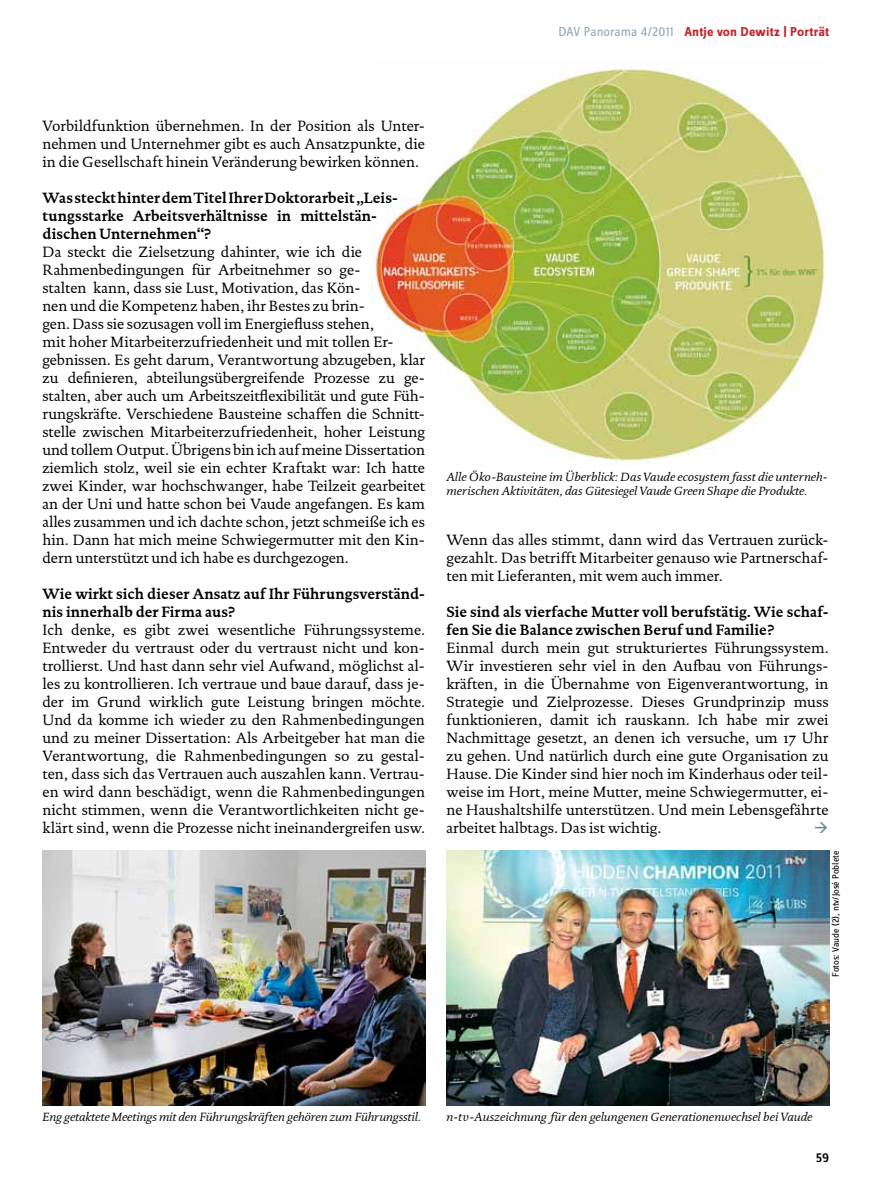
<style>
.page{position:relative;width:893px;height:1191px;background:#fff}
.page>*{position:absolute;margin:0;border:0;box-sizing:border-box;transform-origin:0 0}
.t1{font:15px/18px "DTL Documenta ST";letter-spacing:-.005em;color:#000;text-align:justify}
.t2{font:700 15px/18px "DTL Documenta ST";color:#000;scale:.95 1}
.t3{font:700 13.5px "Zine Sans Dis";letter-spacing:.01em;color:#c1272d}
.t4{font:500 13.5px "Zine Sans Dis";color:#000}
.t5{font:italic 12px/13.5px "DTL Documenta ST";color:#000}
.t6{font:9.75px "Zine Sans Dis";color:#000}
.s1{font-weight:400;color:#92a9b2}
</style>
<div class="page">
<img style="left:370px;top:65px;width:457px;height:397px">
<img style="left:43px;top:851px;width:382px;height:254px">
<img style="left:446px;top:851px;width:383px;height:254px">
<p class="t3" style="left:559px;top:25px;width:272px"><span class="s1">DAV Panorama 4/2011</span> Antje von Dewitz | Porträt</p>
<p class="t1" style="left:43px;top:117px;width:384px">Vorbildfunktion übernehmen. In der Position als Unter&shy;nehmen und Unternehmer gibt es auch Ansatzpunkte, die in die Gesellschaft hinein Veränderung bewirken können.</p>
<p class="t2" style="left:43px;top:188px;width:376px">Was steckt hinter dem Titel Ihrer Doktorarbeit „Leis&shy;tungsstarke Arbeitsverhältnisse in mittelstän&shy;dischen Unternehmen“?</p>
<p class="t1" style="left:43px;top:243px;width:384px;text-align:left">Da steckt die Zielsetzung dahinter, wie ich die Rahmenbedingungen für Arbeitnehmer so ge-<br>stalten kann, dass sie Lust, Motivation, das Kön-<br>nen und die Kompetenz haben, ihr Bestes zu brin-<br>gen. Dass sie sozusagen voll im Energiefluss stehen,<br>mit hoher Mitarbeiterzufriedenheit und mit tollen Er&shy;gebnissen. Es geht darum, Verantwortung abzugeben, klar zu definieren, abteilungsübergreifende Prozesse zu ge&shy;stalten, aber auch um Arbeitszeitflexibilität und gute Füh&shy;rungskräfte. Verschiedene Bausteine schaffen die Schnitt&shy;stelle zwischen Mitarbeiterzufriedenheit, hoher Leistung und tollem Output. Übrigens bin ich auf meine Dissertation ziemlich stolz, weil sie ein echter Kraftakt war: Ich hatte zwei Kinder, war hochschwanger, habe Teilzeit gearbeitet an der Uni und hatte schon bei Vaude angefangen. Es kam alles zusammen und ich dachte schon, jetzt schmeiße ich es hin. Dann hat mich meine Schwiegermutter mit den Kin&shy;dern unterstützt und ich habe es durchgezogen.</p>
<p class="t2" style="left:43px;top:584px;width:404px">Wie wirkt sich dieser Ansatz auf Ihr Führungsverständ&shy;nis innerhalb der Firma aus?</p>
<p class="t1" style="left:43px;top:621px;width:384px">Ich denke, es gibt zwei wesentliche Führungssysteme.<br>Entweder du vertraust oder du vertraust nicht und kon&shy;trollierst. Und hast dann sehr viel Aufwand, möglichst al&shy;les zu kontrollieren. Ich vertraue und baue darauf, dass je&shy;der im Grund wirklich gute Leistung bringen möchte.<br>Und da komme ich wieder zu den Rahmenbedingungen und zu meiner Dissertation: Als Arbeitgeber hat man die Verantwortung, die Rahmenbedingungen so zu gestal&shy;ten, dass sich das Vertrauen auch auszahlen kann. Vertrau&shy;en wird dann beschädigt, wenn die Rahmenbedingungen nicht stimmen, wenn die Verantwortlichkeiten nicht ge&shy;klärt sind, wenn die Prozesse nicht ineinandergreifen usw.</p>
<p class="t5" style="left:446px;top:470px;width:383px">Alle Öko-Bausteine im Überblick: Das Vaude ecosystem fasst die unterneh&shy;merischen Aktivitäten, das Gütesiegel Vaude Green Shape die Produkte.</p>
<p class="t1" style="left:446px;top:531px;width:384px">Wenn das alles stimmt, dann wird das Vertrauen zurück&shy;gezahlt. Das betrifft Mitarbeiter genauso wie Partnerschaf&shy;ten mit Lieferanten, mit wem auch immer.</p>
<p class="t2" style="left:446px;top:602px;width:404px">Sie sind als vierfache Mutter voll berufstätig. Wie schaf&shy;fen Sie die Balance zwischen Beruf und Familie?</p>
<p class="t1" style="left:446px;top:639px;width:384px">Einmal durch mein gut strukturiertes Führungssystem.<br>Wir investieren sehr viel in den Aufbau von Führungs&shy;kräften, in die Übernahme von Eigenverantwortung, in Strategie und Zielprozesse. Dieses Grundprinzip muss funktionieren, damit ich rauskann. Ich habe mir zwei Nachmittage gesetzt, an denen ich versuche, um 17 Uhr zu gehen. Und natürlich durch eine gute Organisation zu Hause. Die Kinder sind hier noch im Kinderhaus oder teil&shy;weise im Hort, meine Mutter, meine Schwiegermutter, ei&shy;ne Haushaltshilfe unterstützen. Und mein Lebensgefährte arbeitet halbtags. Das ist wichtig.</p>
<p class="t6" style="left:830px;top:976px;width:127px;rotate:-90deg">Fotos: Vaude (2), ntv/José Poblete</p>
<p class="t5" style="left:43px;top:1110px;width:379px">Eng getaktete Meetings mit den Führungskräften gehören zum Führungsstil.</p>
<p class="t5" style="left:446px;top:1110px;width:367px">n-tv-Auszeichnung für den gelungenen Generationenwechsel bei Vaude</p>
<p class="t4" style="left:816px;top:1150px;width:15px">59</p>
</div>
